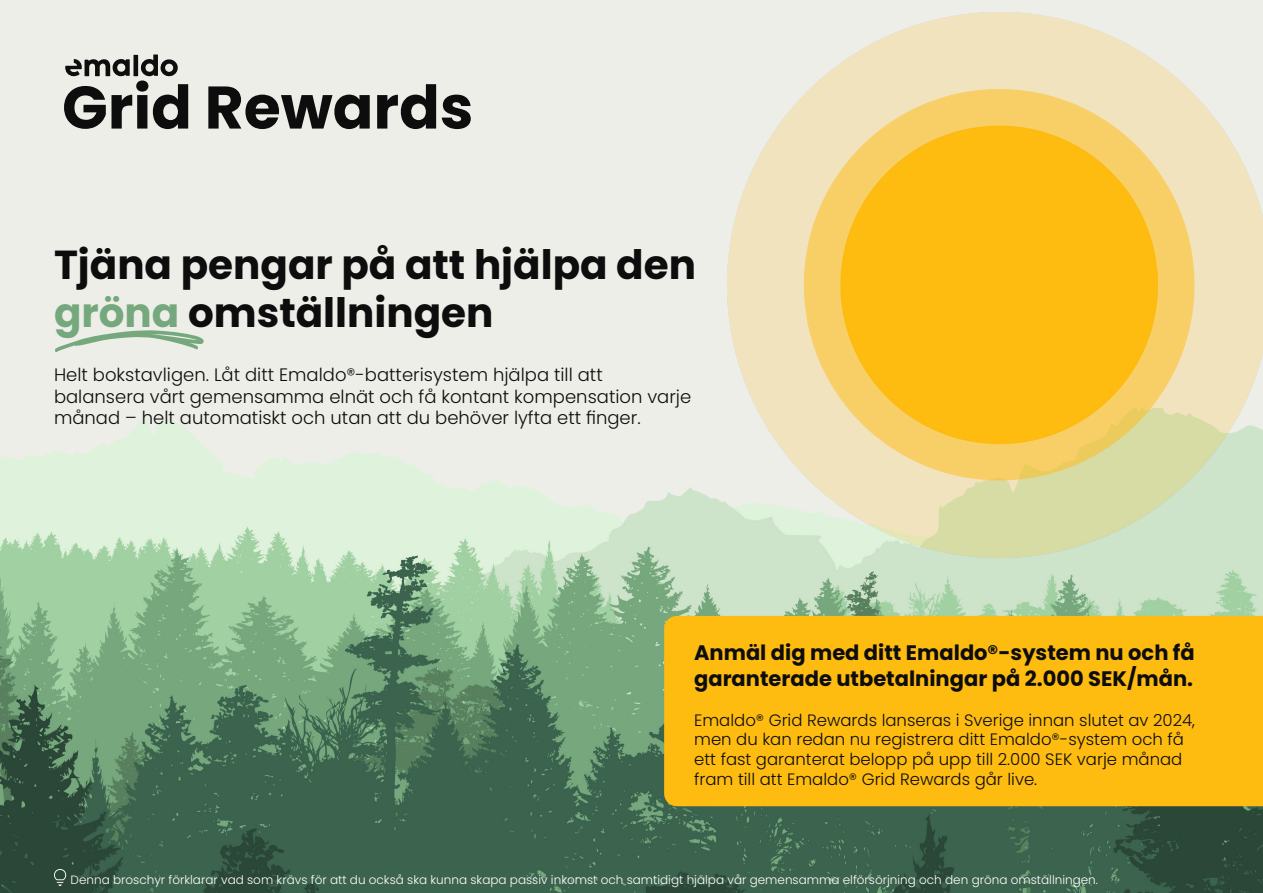
<style>
.page{position:relative;width:1263px;height:893px;background:#eeeee9}
.page>*{position:absolute;margin:0;border:0;box-sizing:border-box;transform-origin:0 0}
.t1{font:700 60px "Poppins";color:#0d0d0d}
.t2{font:700 40.5px/48.6px "Poppins";color:#0d0d0d}
.t3{font:700 21px/25.2px "Poppins";color:#0d0d0d}
.t4{font:300 18px/21.6px "Poppins";color:#0d0d0d}
.t5{font:300 16.5px/19.8px "Poppins";color:#0d0d0d}
.t6{font:300 12px "Poppins";color:#fff}
.s1{color:#76a87d}
</style>
<div class="page">
<img style="left:0;top:417px;width:1263px;height:476px">
<img style="left:727px;top:13px;width:536px;height:544px">
<svg style="left:55px;top:330px;width:149px;height:23px"></svg>
<svg style="left:54px;top:869px;width:12px;height:17px"></svg>
<div style="left:664px;top:616px;width:599px;height:190px;background:#febb10"></div>
<svg style="left:65px;top:54px;width:113px;height:23px"></svg>
<p class="t1" style="left:62px;top:73px;width:413px">Grid Rewards</p>
<p class="t2" style="left:54px;top:240px;width:643px">Tjäna pengar på att hjälpa den <span class="s1">gröna</span> omställningen</p>
<p class="t4" style="left:54px;top:364px;width:550px">Helt bokstavligen. Låt ditt Emaldo®-batterisystem hjälpa till att</p>
<p class="t4" style="left:54px;top:386px;width:639px">balansera vårt gemensamma elnät och få kontant kompensation varje månad – helt automatiskt och utan att du behöver lyfta ett finger.</p>
<p class="t3" style="left:694px;top:641px;width:502px">Anmäl dig med ditt Emaldo®-system nu och få garanterade utbetalningar på 2.000 SEK/mån.</p>
<p class="t5" style="left:694px;top:710px;width:502px">Emaldo® Grid Rewards lanseras i Sverige innan slutet av 2024, men du kan redan nu registrera ditt Emaldo®-system och få ett fast garanterat belopp på upp till 2.000 SEK varje månad fram till att Emaldo® Grid Rewards går live.</p>
<p class="t6" style="left:71px;top:873px;width:1029px">Denna broschyr förklarar vad som krävs för att du också ska kunna skapa passiv inkomst och samtidigt hjälpa vår gemensamma elförsörjning och den gröna omställningen.</p>
</div>
